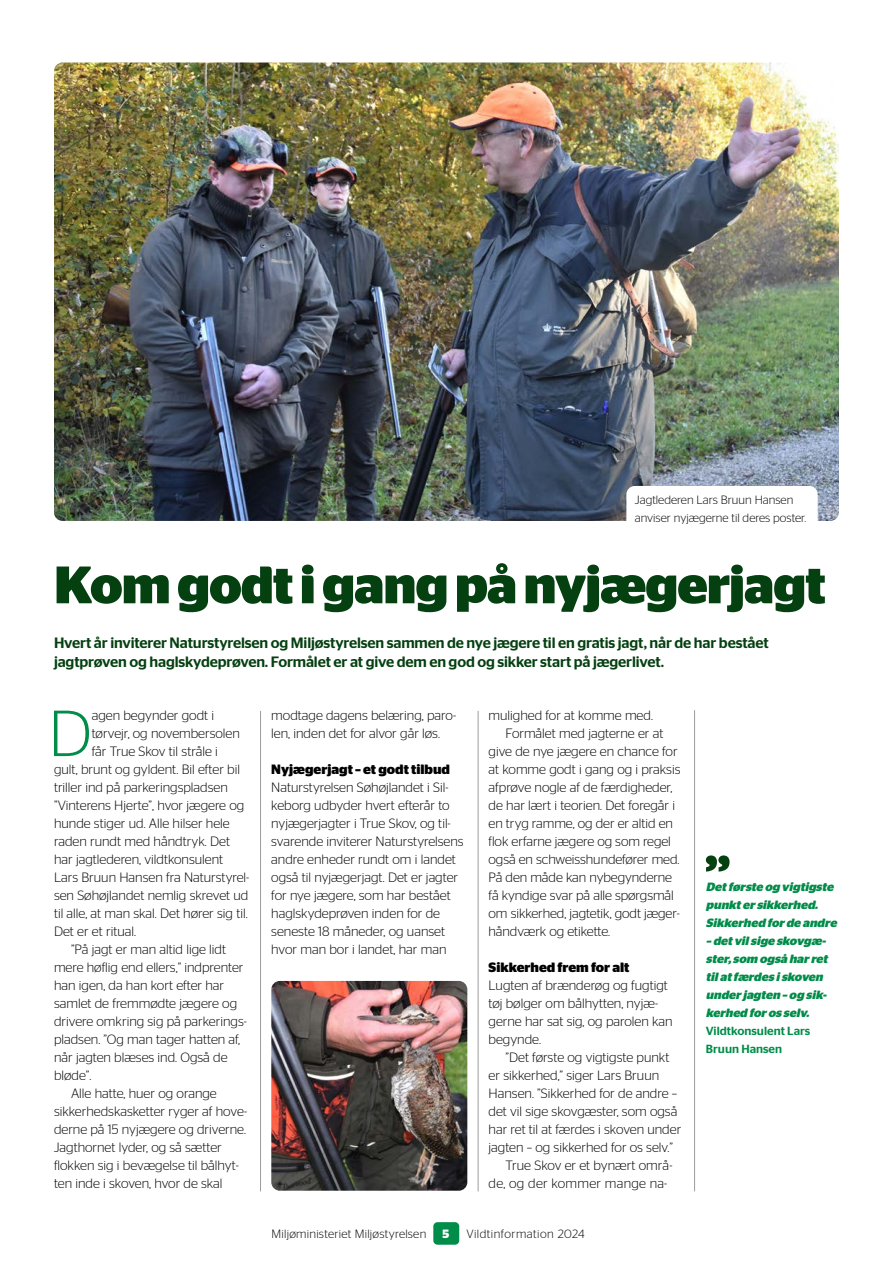
<style>
.page{position:relative;width:893px;height:1263px;background:#fff}
.page>*{position:absolute;margin:0;border:0;box-sizing:border-box;transform-origin:0 0}
.t1{font:300 64.95px "Stag Sans";color:#008c49}
.t2{font:700 52.5px "Stag Sans";letter-spacing:-.02em;color:#054011}
.t3{font:500 15px/19.5px "Stag Sans";letter-spacing:-.01em;color:#054011}
.t4{font:300 13.5px/18px "Stag Sans";color:#000}
.t5{font:700 13.5px "Stag Sans";color:#000}
.t6{font:italic 700 12px/18px "Stag Sans";color:#008c49}
.t7{font:300 12px/18px "Stag Sans";color:#000}
.t8{font:300 12px "Stag Sans";letter-spacing:.02em;color:#000}
.t9{font:300 12px "Stag Sans";letter-spacing:.04em;color:#000}
.t10{font:700 12px "Stag Sans";color:#fff}
.t11{font:500 11.85px/17.7px "Stag Sans";color:#008c49}
</style>
<div class="page">
<div style="left:433px;top:1222px;width:26px;height:23px;background:#008c49;border-radius:4px"></div>
<img style="left:54px;top:63px;width:785px;height:458px">
<svg style="left:706px;top:855px;width:24px;height:16px"></svg>
<img style="left:271px;top:981px;width:196px;height:210px">
<div style="left:626px;top:486px;width:192px;height:47px;background:#fff;border-radius:9px"></div>
<hr style="left:260px;top:711px;width:1px;height:480px;background:#9d9d9c">
<hr style="left:478px;top:711px;width:1px;height:480px;background:#9d9d9c">
<hr style="left:694px;top:710px;width:1px;height:481px;background:#9d9d9c">
<p class="t7" style="left:635px;top:491px;width:173px">Jagtlederen Lars Bruun Hansen anviser nyjægerne til deres poster.</p>
<h1 class="t2" style="left:54px;top:554px;width:773px">Kom godt i gang på nyjægerjagt</h1>
<h2 class="t3" style="left:54px;top:632px;width:716px">Hvert år inviterer Naturstyrelsen og Miljøstyrelsen sammen de nye jægere til en gratis jagt, når de har bestået jagtprøven og haglskydeprøven. Formålet er at give dem en god og sikker start på jægerlivet.</h2>
<p class="t1" style="left:48px;top:698px;width:45px">D</p>
<p class="t4" style="left:92px;top:706px;width:124px">agen begynder godt i</p>
<p class="t4" style="left:92px;top:724px;width:150px">tørvejr, og novembersolen</p>
<p class="t4" style="left:92px;top:742px;width:128px">får True Skov til stråle i</p>
<p class="t4" style="left:54px;top:760px;width:188px">gult, brunt og gyldent. Bil efter bil</p>
<p class="t4" style="left:54px;top:778px;width:175px">triller ind på parkeringspladsen</p>
<p class="t4" style="left:54px;top:796px;width:192px">”Vinterens Hjerte”, hvor jægere og</p>
<p class="t4" style="left:54px;top:814px;width:177px">hunde stiger ud. Alle hilser hele</p>
<p class="t4" style="left:54px;top:832px;width:178px">raden rundt med håndtryk. Det</p>
<p class="t4" style="left:54px;top:850px;width:171px">har jagtlederen, vildtkonsulent</p>
<p class="t4" style="left:54px;top:868px;width:197px">Lars Bruun Hansen fra Naturstyrel-</p>
<p class="t4" style="left:54px;top:886px;width:196px">sen Søhøjlandet nemlig skrevet ud</p>
<p class="t4" style="left:54px;top:904px;width:195px">til alle, at man skal. Det hører sig til.</p>
<p class="t4" style="left:54px;top:922px;width:84px">Det er et ritual.</p>
<p class="t4" style="left:54px;top:940px;width:194px;text-indent:17px">”På jagt er man altid lige lidt mere høflig end ellers,” indprenter han igen, da han kort efter har samlet de fremmødte jægere og drivere omkring sig på parkerings&shy;pladsen. ”Og man tager hatten af, når jagten blæses ind. Også de bløde”.</p>
<p class="t4" style="left:54px;top:1084px;width:195px;text-indent:17px">Alle hatte, huer og orange sikkerhedskasketter ryger af hove&shy;derne på 15 nyjægere og driverne.<br>Jagthornet lyder, og så sætter flokken sig i bevægelse til bålhyt&shy;ten inde i skoven, hvor de skal</p>
<p class="t4" style="left:271px;top:706px;width:186px">modtage dagens belæring, paro&shy;len, inden det for alvor går løs.</p>
<h3 class="t5" style="left:271px;top:761px;width:180px">Nyjægerjagt – et godt tilbud</h3>
<p class="t4" style="left:271px;top:778px;width:194px">Naturstyrelsen Søhøjlandet i Sil&shy;keborg udbyder hvert efterår to nyjægerjagter i True Skov, og til&shy;svarende inviterer Naturstyrelsens andre enheder rundt om i landet også til nyjægerjagt. Det er jagter for nye jægere, som har bestået haglskydeprøven inden for de seneste 18 måneder, og uanset hvor man bor i landet, har man</p>
<p class="t4" style="left:489px;top:706px;width:166px">mulighed for at komme med.</p>
<p class="t4" style="left:489px;top:724px;width:193px;text-indent:17px">Formålet med jagterne er at give de nye jægere en chance for at komme godt i gang og i praksis afprøve nogle af de færdigheder, de har lært i teorien. Det foregår i en tryg ramme, og der er altid en flok erfarne jægere og som regel også en schweisshundefører med.<br>På den måde kan nybegynderne få kyndige svar på alle spørgsmål om sikkerhed, jagtetik, godt jæger&shy;håndværk og etikette.</p>
<h3 class="t5" style="left:489px;top:959px;width:142px">Sikkerhed frem for alt</h3>
<p class="t4" style="left:489px;top:976px;width:185px">Lugten af brænderøg og fugtigt tøj bølger om bålhytten, nyjæ&shy;gerne har sat sig, og parolen kan begynde.</p>
<p class="t4" style="left:489px;top:1048px;width:194px;text-indent:17px">”Det første og vigtigste punkt er sikkerhed,” siger Lars Bruun<br>Hansen. ”Sikkerhed for de andre – det vil sige skovgæster, som også har ret til at færdes i skoven under jagten – og sikkerhed for os selv.”</p>
<p class="t4" style="left:489px;top:1156px;width:185px;text-indent:17px">True Skov er et bynært områ&shy;de, og der kommer mange na-</p>
<p class="t8" style="left:272px;top:1227px;width:156px">Miljøministeriet Miljøstyrelsen</p>
<p class="t10" style="left:443px;top:1227px;width:8px">5</p>
<p class="t9" style="left:466px;top:1227px;width:120px">Vildtinformation 2024</p>
<p class="t6" style="left:706px;top:878px;width:135px">Detførste og vigtigste punktersikkerhed.<br>Sikkerhed forde andre –detvilsige skovgæ&shy;ster,som også harret tilatfærdes iskoven underjagten –og sik&shy;kerhed foros selv.</p>
<p class="t11" style="left:706px;top:1021px;width:106px">Vildtkonsulent Lars<br>Bruun Hansen</p>
</div>
